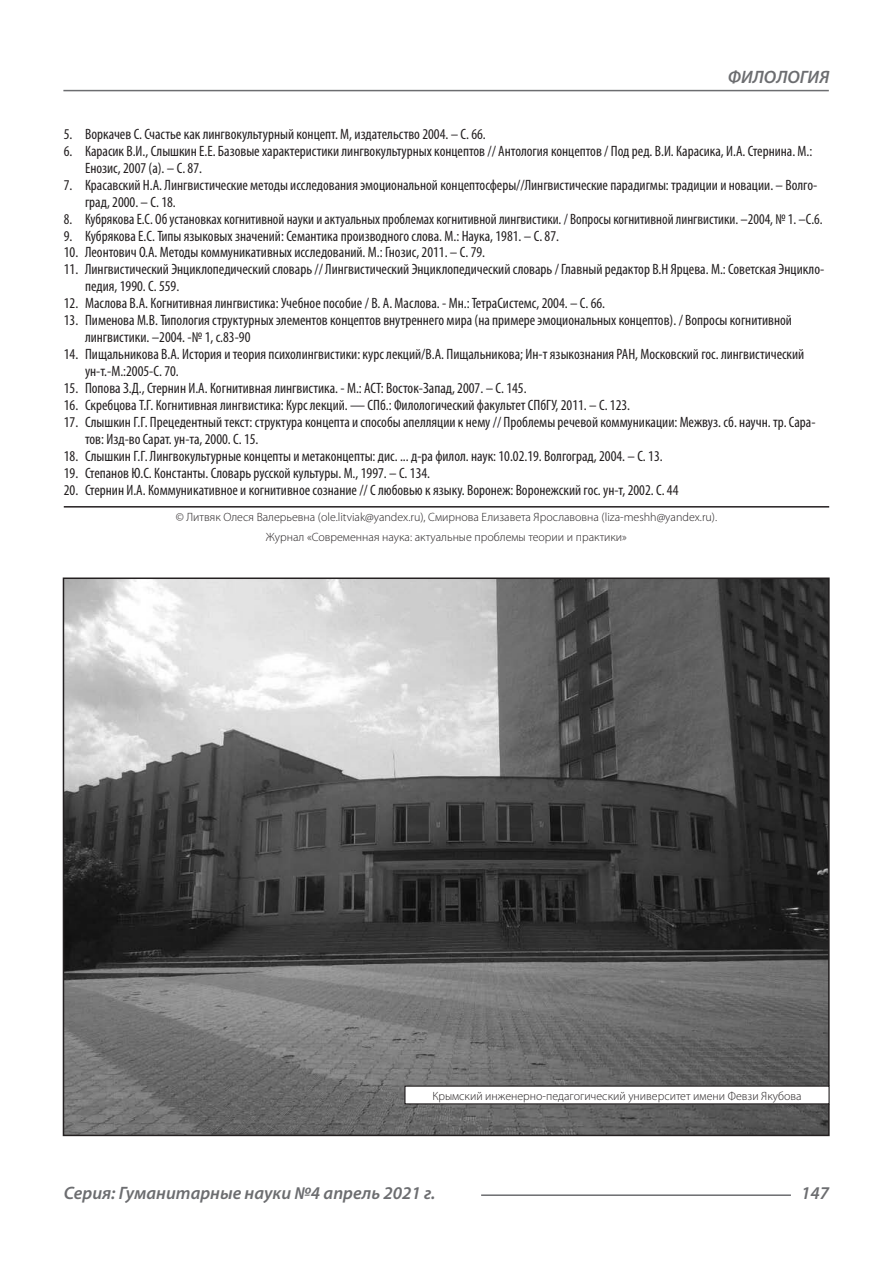
<style>
.page{position:relative;width:893px;height:1263px;background:#fff}
.page>*{position:absolute;margin:0;border:0;box-sizing:border-box;transform-origin:0 0}
.t1{font:italic 600 18px "Myriad Pro";color:#6c6d70}
.t2{font:condensed 15px/17px "Myriad Pro";color:#231f20}
.Автор_копирайт{font:300 12px "Myriad Pro";color:#231f20}
</style>
<div class="page">
<hr style="left:63px;top:90px;width:766px;height:1px;background:#6c6d70">
<hr style="left:481px;top:1194px;width:310px;height:2px;background:#6c6d70">
<hr style="left:64px;top:506px;width:765px;height:2px;background:#231f20">
<img style="left:66px;top:580px;width:761px;height:553px">
<div style="left:405px;top:1086px;width:424px;height:18px;background:#fff"></div>
<div style="left:404px;top:1085px;width:426px;height:19px;border:1px solid #231f20"></div>
<p class="t1" style="left:728px;top:66px;width:103px">ФИЛОЛОГИЯ</p>
<p class="t2" style="left:64px;top:125px;width:424px">5. Воркачев С. Счастье как лингвокультурный концепт. М, издательство 2004. – С. 66.</p>
<p class="t2" style="left:85px;top:142px;width:729px;text-indent:-21px">6. Карасик В.И., Слышкин Е.Е. Базовые характеристики лингвокультурных концептов // Антология концептов / Под ред. В.И. Карасика, И.А. Стернина. М.:<br>Енозис, 2007 (а). – С. 87.</p>
<p class="t2" style="left:85px;top:176px;width:734px;text-indent:-21px">7. Красавский Н.А. Лингвистические методы исследования эмоциональной концептосферы//Лингвистические парадигмы: традиции и новации. – Волго&shy;град, 2000. – С. 18.</p>
<p class="t2" style="left:64px;top:210px;width:760px">8. Кубрякова Е.С. Об установках когнитивной науки и актуальных проблемах когнитивной лингвистики. / Вопросы когнитивной лингвистики. –2004, № 1. –С.6.</p>
<p class="t2" style="left:64px;top:227px;width:497px">9. Кубрякова Е.С. Типы языковых значений: Семантика производного слова. М.: Наука, 1981. – С. 87.</p>
<p class="t2" style="left:64px;top:244px;width:423px">10. Леонтович O.A. Методы коммуникативных исследований. М.: Гнозис, 2011. – С. 79.</p>
<p class="t2" style="left:85px;top:261px;width:741px;text-indent:-21px">11. Лингвистический Энциклопедический словарь // Лингвистический Энциклопедический словарь / Главный редактор В.Н Ярцева. М.: Советская Энцикло&shy;педия, 1990. C. 559.</p>
<p class="t2" style="left:64px;top:295px;width:543px">12. Маслова В.А. Когнитивная лингвистика: Учебное пособие / В. А. Маслова. - Мн.: ТетраСистемс, 2004. – С. 66.</p>
<p class="t2" style="left:85px;top:312px;width:708px;text-indent:-21px">13. Пименова М.В. Типология структурных элементов концептов внутреннего мира (на примере эмоциональных концептов). / Вопросы когнитивной лингвистики. –2004. -№ 1, с.83-90</p>
<p class="t2" style="left:85px;top:346px;width:721px;text-indent:-21px">14. Пищальникова В.А. История и теория психолингвистики: курс лекций/В.А. Пищальникова; Ин-т языкознания РАН, Московский гос. лингвистический ун-т.-М.:2005-С. 70.</p>
<p class="t2" style="left:64px;top:379px;width:464px">15. Попова З.Д., Стернин И.А. Когнитивная лингвистика. - М.: ACT: Восток-Запад, 2007. – С. 145.</p>
<p class="t2" style="left:64px;top:396px;width:568px">16. Скребцова Т.Г. Когнитивная лингвистика: Курс лекций. — СПб.: Филологический факультет СПбГУ, 2011. – С. 123.</p>
<p class="t2" style="left:85px;top:413px;width:732px;text-indent:-21px">17. Слышкин Г.Г. Прецедентный текст: структура концепта и способы апелляции к нему // Проблемы речевой коммуникации: Межвуз. сб. научн. тр. Сара&shy;тов: Изд-во Сарат. ун-та, 2000. С. 15.</p>
<p class="t2" style="left:64px;top:447px;width:600px">18. Слышкин Г.Г. Лингвокультурные концепты и метаконцепты: дис. ... д-ра филол. наук: 10.02.19. Волгоград, 2004. – С. 13.</p>
<p class="t2" style="left:64px;top:464px;width:368px">19. Степанов Ю.С. Константы. Словарь русской культуры. М., 1997. – С. 134.</p>
<p class="t2" style="left:64px;top:481px;width:616px">20. Стернин И.А. Коммуникативное и когнитивное сознание // С любовью к языку. Воронеж: Воронежский гос. ун-т, 2002. С. 44</p>
<p class="Автор_копирайт" style="left:176px;top:510px;width:543px">© Литвяк Олеся Валерьевна (ole.litviak@yandex.ru), Смирнова Елизавета Ярославовна (liza-meshh@yandex.ru).</p>
<p class="Автор_копирайт" style="left:266px;top:530px;width:363px">Журнал «Современная наука: актуальные проблемы теории и практики»</p>
<p class="Автор_копирайт" style="left:432px;top:1088px;width:371px">Крымский инженерно-педагогический университет имени Февзи Якубова</p>
<p class="t1" style="left:64px;top:1182px;width:373px">Серия: Гуманитарные науки №4 апрель 2021 г.</p>
<p class="t1" style="left:801px;top:1182px;width:30px">147</p>
</div>
